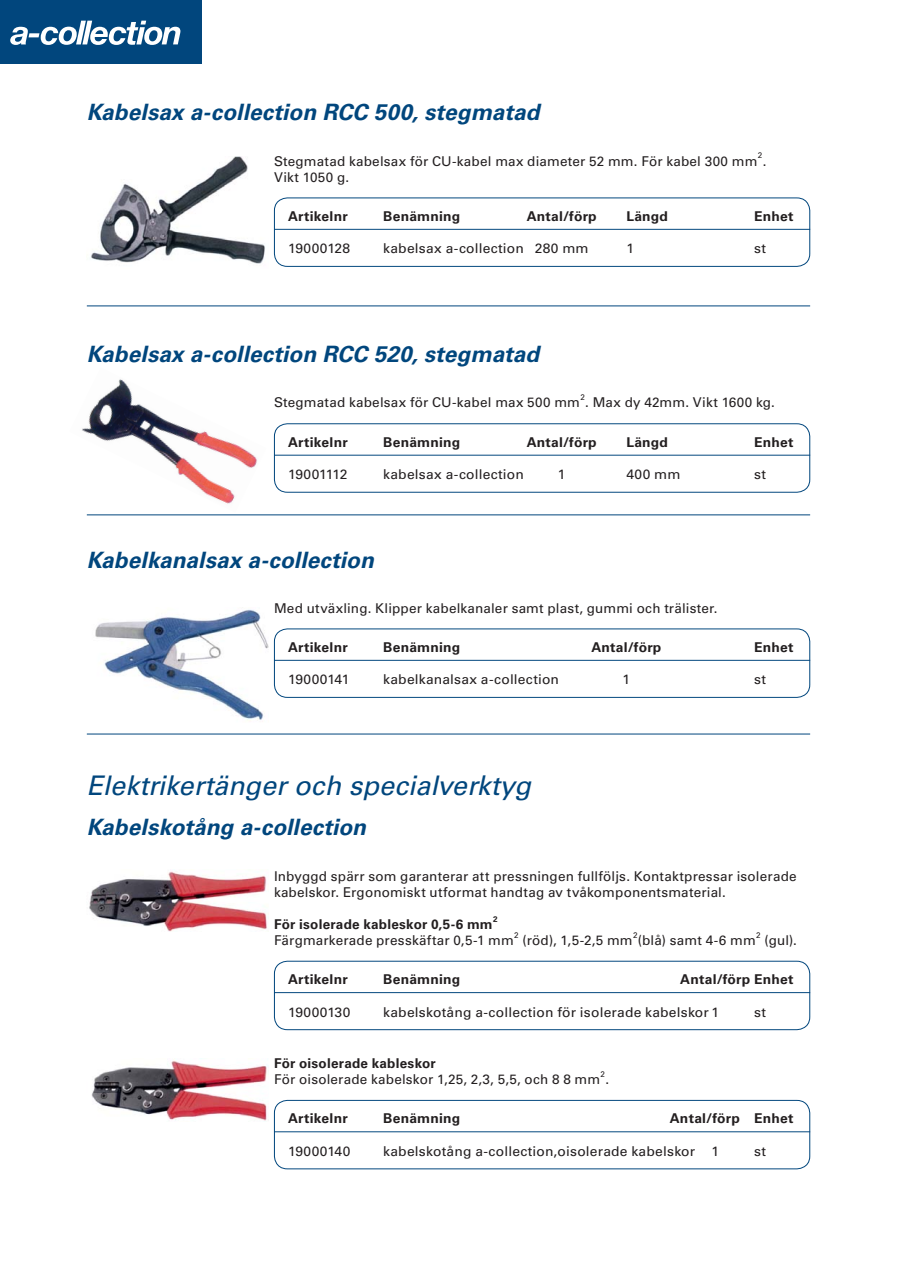
<style>
.page{position:relative;width:897px;height:1267px;background:#fff}
.page>*{position:absolute;margin:0;border:0;box-sizing:border-box;transform-origin:0 0}
.Rub2{font:italic 27px "Univers LT Std";color:#01467d}
.Underrubrik{font:italic 700 22.5px "Univers LT Std";letter-spacing:.005em;color:#01467d}
.Brödtext{font:13.5px/16.2px "Univers LT Std";letter-spacing:.015em;color:#231f20}
.Tabell_5_special{font:13.5px "Univers LT Std";letter-spacing:.015em;color:#231f20}
.Tabell_5_special-2{font:700 13.5px "Univers LT Std";letter-spacing:.015em;color:#231f20}
.Brödtext-2{font:700 13.5px "Univers LT Std";letter-spacing:.02em;color:#231f20}
.Tabell_5_special-3{font:13.5px "Univers LT Std";letter-spacing:-.025em;color:#231f20}
.Tabell_5_special-4{font:13.5px "Univers LT Std";letter-spacing:-.01em;color:#231f20}
.Brödtext-3{font:8.1px "Univers LT Std";color:#231f20}
.Brödtext-4{font:700 8.1px "Univers LT Std";color:#231f20}
</style>
<div class="page">
<div style="left:0;top:0;width:202px;height:63px;background:#01467d"></div>
<svg style="left:10px;top:21px;width:170px;height:24px"></svg>
<img style="left:82px;top:379px;width:175px;height:125px">
<hr style="left:87px;top:305px;width:723px;height:1px;background:#01467d">
<hr style="left:87px;top:514px;width:723px;height:1px;background:#01467d">
<hr style="left:87px;top:733px;width:723px;height:1px;background:#01467d">
<hr style="left:274px;top:229px;width:536px;height:1px;background:#01467d">
<div style="left:274px;top:197px;width:536px;height:70px;border:1px solid #01467d;border-radius:13px"></div>
<hr style="left:274px;top:455px;width:536px;height:1px;background:#01467d">
<div style="left:274px;top:423px;width:536px;height:69px;border:1px solid #01467d;border-radius:13px"></div>
<hr style="left:274px;top:660px;width:536px;height:1px;background:#01467d">
<div style="left:274px;top:628px;width:536px;height:69px;border:1px solid #01467d;border-radius:13px"></div>
<hr style="left:274px;top:992px;width:536px;height:1px;background:#01467d">
<div style="left:274px;top:960px;width:536px;height:70px;border:1px solid #01467d;border-radius:13px"></div>
<hr style="left:274px;top:1131px;width:536px;height:1px;background:#01467d">
<div style="left:274px;top:1099px;width:536px;height:70px;border:1px solid #01467d;border-radius:13px"></div>
<img style="left:91px;top:157px;width:174px;height:107px">
<img style="left:95px;top:609px;width:174px;height:112px">
<img style="left:89px;top:871px;width:178px;height:60px">
<img style="left:91px;top:1058px;width:178px;height:63px">
<p class="Underrubrik" style="left:87px;top:99px;width:454px">Kabelsax a-collection RCC 500, stegmatad</p>
<p class="Brödtext-3" style="left:757px;top:150px;width:6px">2</p>
<p class="Brödtext" style="left:274px;top:153px;width:494px">Stegmatad kabelsax för CU-kabel max diameter 52 mm. För kabel 300 mm .</p>
<p class="Brödtext" style="left:274px;top:169px;width:77px">Vikt 1050 g.</p>
<p class="Tabell_5_special-2" style="left:288px;top:208px;width:61px">Artikelnr</p>
<p class="Tabell_5_special-2" style="left:383px;top:208px;width:78px">Benämning</p>
<p class="Tabell_5_special-2" style="left:526px;top:208px;width:72px">Antal/förp</p>
<p class="Tabell_5_special-2" style="left:626px;top:208px;width:43px">Längd</p>
<p class="Tabell_5_special-2" style="left:754px;top:208px;width:41px">Enhet</p>
<p class="Tabell_5_special" style="left:288px;top:240px;width:64px">19000128</p>
<p class="Tabell_5_special" style="left:383px;top:240px;width:207px">kabelsax a-collection 280 mm</p>
<p class="Tabell_5_special" style="left:626px;top:240px;width:9px">1</p>
<p class="Tabell_5_special" style="left:754px;top:240px;width:13px">st</p>
<p class="Underrubrik" style="left:87px;top:340px;width:454px">Kabelsax a-collection RCC 520, stegmatad</p>
<p class="Brödtext-3" style="left:580px;top:392px;width:6px">2</p>
<p class="Brödtext" style="left:274px;top:394px;width:502px">Stegmatad kabelsax för CU-kabel max 500 mm . Max dy 42mm. Vikt 1600 kg.</p>
<p class="Tabell_5_special-2" style="left:288px;top:434px;width:61px">Artikelnr</p>
<p class="Tabell_5_special-2" style="left:383px;top:434px;width:78px">Benämning</p>
<p class="Tabell_5_special-2" style="left:526px;top:434px;width:72px">Antal/förp</p>
<p class="Tabell_5_special-2" style="left:626px;top:434px;width:43px">Längd</p>
<p class="Tabell_5_special-2" style="left:754px;top:434px;width:41px">Enhet</p>
<p class="Tabell_5_special-3" style="left:288px;top:466px;width:61px">19001112</p>
<p class="Tabell_5_special" style="left:383px;top:466px;width:142px">kabelsax a-collection</p>
<p class="Tabell_5_special" style="left:558px;top:466px;width:9px">1</p>
<p class="Tabell_5_special" style="left:626px;top:466px;width:56px">400 mm</p>
<p class="Tabell_5_special" style="left:754px;top:466px;width:13px">st</p>
<p class="Underrubrik" style="left:87px;top:546px;width:288px">Kabelkanalsax a-collection</p>
<p class="Brödtext" style="left:274px;top:600px;width:445px">Med utväxling. Klipper kabelkanaler samt plast, gummi och trälister.</p>
<p class="Tabell_5_special-2" style="left:288px;top:639px;width:61px">Artikelnr</p>
<p class="Tabell_5_special-2" style="left:383px;top:639px;width:78px">Benämning</p>
<p class="Tabell_5_special-2" style="left:591px;top:639px;width:72px">Antal/förp</p>
<p class="Tabell_5_special-2" style="left:754px;top:639px;width:41px">Enhet</p>
<p class="Tabell_5_special-4" style="left:288px;top:671px;width:63px">19000141</p>
<p class="Tabell_5_special" style="left:383px;top:671px;width:177px">kabelkanalsax a-collection</p>
<p class="Tabell_5_special" style="left:622px;top:671px;width:9px">1</p>
<p class="Tabell_5_special" style="left:754px;top:671px;width:13px">st</p>
<p class="Rub2" style="left:87px;top:769px;width:445px">Elektrikertänger och specialverktyg</p>
<p class="Underrubrik" style="left:87px;top:814px;width:280px">Kabelskotång a-collection</p>
<p class="Brödtext" style="left:274px;top:867px;width:524px">Inbyggd spärr som garanterar att pressningen fullföljs. Kontaktpressar isolerade kabelskor. Ergonomiskt utformat handtag av tvåkomponentsmaterial.</p>
<p class="Brödtext-2" style="left:274px;top:916px;width:220px">För isolerade kableskor 0,5-6 mm</p>
<p class="Brödtext-4" style="left:493px;top:914px;width:6px">2</p>
<p class="Brödtext" style="left:274px;top:932px;width:241px">Färgmarkerade presskäftar 0,5-1 mm</p>
<p class="Brödtext-3" style="left:514px;top:930px;width:6px">2</p>
<p class="Brödtext-3" style="left:633px;top:930px;width:6px">2</p>
<p class="Brödtext-3" style="left:756px;top:930px;width:6px">2</p>
<p class="Brödtext" style="left:522px;top:932px;width:235px">(röd), 1,5-2,5 mm (blå) samt 4-6 mm</p>
<p class="Brödtext" style="left:764px;top:932px;width:34px">(gul).</p>
<p class="Tabell_5_special-2" style="left:288px;top:971px;width:61px">Artikelnr</p>
<p class="Tabell_5_special-2" style="left:383px;top:971px;width:78px">Benämning</p>
<p class="Tabell_5_special-2" style="left:680px;top:971px;width:115px">Antal/förp Enhet</p>
<p class="Tabell_5_special" style="left:288px;top:1003px;width:64px">19000130</p>
<p class="Tabell_5_special" style="left:383px;top:1003px;width:337px">kabelskotång a-collection för isolerade kabelskor 1</p>
<p class="Tabell_5_special" style="left:754px;top:1003px;width:13px">st</p>
<p class="Brödtext-2" style="left:274px;top:1055px;width:163px">För oisolerade kableskor</p>
<p class="Brödtext" style="left:274px;top:1071px;width:336px">För oisolerade kabelskor 1,25, 2,3, 5,5, och 8 8 mm .</p>
<p class="Brödtext-3" style="left:600px;top:1069px;width:6px">2</p>
<p class="Tabell_5_special-2" style="left:288px;top:1110px;width:61px">Artikelnr</p>
<p class="Tabell_5_special-2" style="left:383px;top:1110px;width:78px">Benämning</p>
<p class="Tabell_5_special-2" style="left:669px;top:1110px;width:125px">Antal/förp Enhet</p>
<p class="Tabell_5_special" style="left:288px;top:1142px;width:64px">19000140</p>
<p class="Tabell_5_special" style="left:383px;top:1142px;width:337px">kabelskotång a-collection,oisolerade kabelskor 1</p>
<p class="Tabell_5_special" style="left:754px;top:1142px;width:13px">st</p>
</div>
